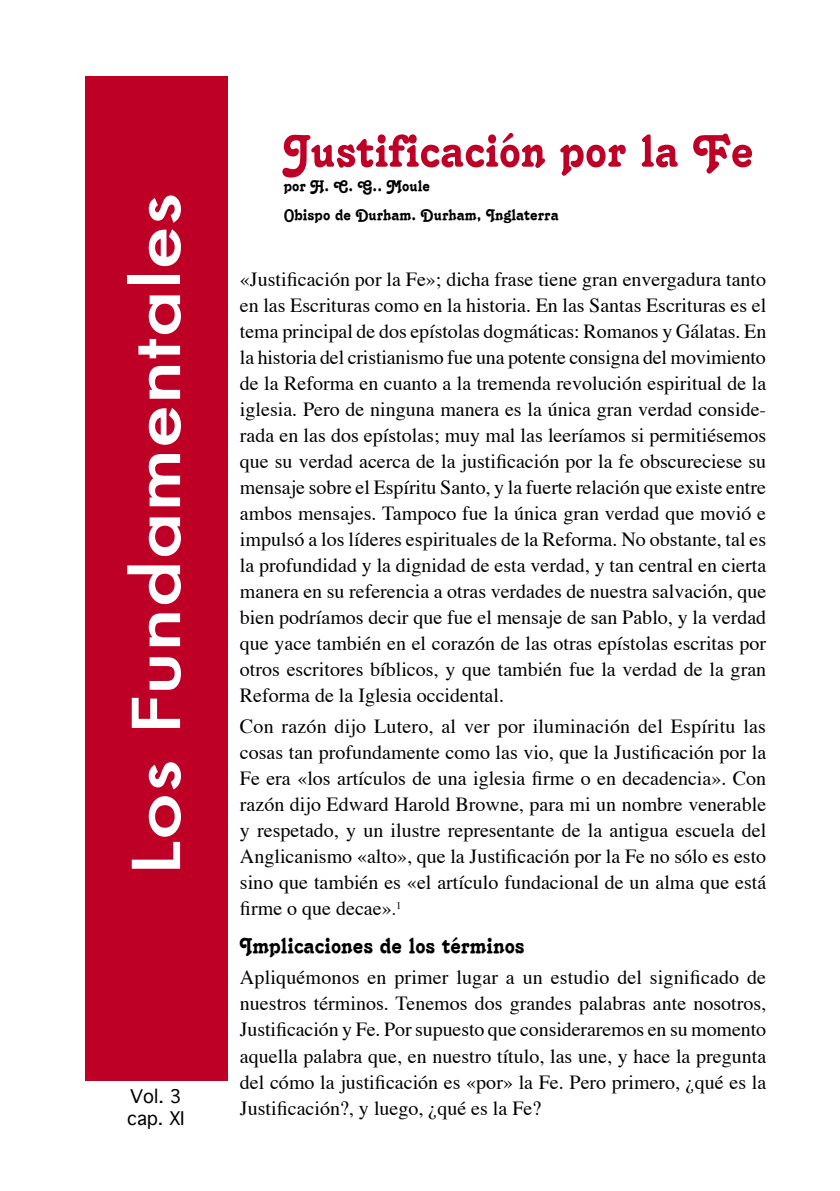
<style>
.page{position:relative;width:840px;height:1191px;background:#fff}
.page>*{position:absolute;margin:0;border:0;box-sizing:border-box;transform-origin:0 0}
.t1{font:500 64px "Futura";color:#fff;scale:1.25 1}
.t2{font:60px "Terra Normal";color:#be0027}
.t3{font:28px "Terra Normal";color:#000}
.t4{font:20px/26px "Times";color:#000;text-align:justify}
.t5{font:20px/28.8px "Terra Normal";color:#000}
.t6{font:18px/21.6px "Geneva";color:#000}
.s1{font-size:18px}
</style>
<div class="page">
<div style="left:85px;top:76px;width:143px;height:1004px;background:#be0027"></div>
<h1 class="t1" style="left:112px;top:876px;width:548px;rotate:-90deg">Los Fundamentales</h1>
<p class="t6" style="left:127px;top:1087px;width:59px">Vol. 3 cap. XI</p>
<h2 class="t2" style="left:283px;top:111px;width:471px">Justificación por la Fe</h2>
<p class="t5" style="left:283px;top:170px;width:276px">por H. C. G.. Moule<br>Obispo de Durham. Durham, Inglaterra</p>
<p class="t4" style="left:240px;top:264px;width:527px">«Justificación por la Fe»; dicha frase tiene gran envergadura tanto en las Escrituras como en la historia. En las Santas Escrituras es el tema principal de dos epístolas dogmáticas: Romanos y Gálatas. En la historia del cristianismo fue una potente consigna del movimiento de la Reforma en cuanto a la tremenda revolución espiritual de la iglesia. Pero de ninguna manera es la única gran verdad conside&shy;rada en las dos epístolas; muy mal las leeríamos si permitiésemos que su verdad acerca de la justificación por la fe obscureciese su mensaje sobre el Espíritu Santo, y la fuerte relación que existe entre ambos mensajes. Tampoco fue la única gran verdad que movió e impulsó a los líderes espirituales de la Reforma. No obstante, tal es la profundidad y la dignidad de esta verdad, y tan central en cierta manera en su referencia a otras verdades de nuestra salvación, que bien podríamos decir que fue el mensaje de san Pablo, y la verdad que yace también en el corazón de las otras epístolas escritas por otros escritores bíblicos, y que también fue la verdad de la gran Reforma de la Iglesia occidental.</p>
<p class="t4" style="left:240px;top:712px;width:527px">Con razón dijo Lutero, al ver por iluminación del Espíritu las cosas tan profundamente como las vio, que la Justificación por la Fe era «los artículos de una iglesia firme o en decadencia». Con razón dijo Edward Harold Browne, para mi un nombre venerable y respetado, y un ilustre representante de la antigua escuela del Anglicanismo «alto», que la Justificación por la Fe no sólo es esto sino que también es «el artículo fundacional de un alma que está firme o que decae»<span class="s1">.</span><sup>1</sup></p>
<h3 class="t3" style="left:240px;top:926px;width:286px">Implicaciones de los términos</h3>
<p class="t4" style="left:240px;top:963px;width:527px">Apliquémonos en primer lugar a un estudio del significado de nuestros términos. Tenemos dos grandes palabras ante nosotros, Justificación y Fe. Por supuesto que consideraremos en su momento aquella palabra que, en nuestro título, las une, y hace la pregunta del cómo la justificación es «por» la Fe. Pero primero, ¿qué es la Justificación?, y luego, ¿qué es la Fe?</p>
</div>
